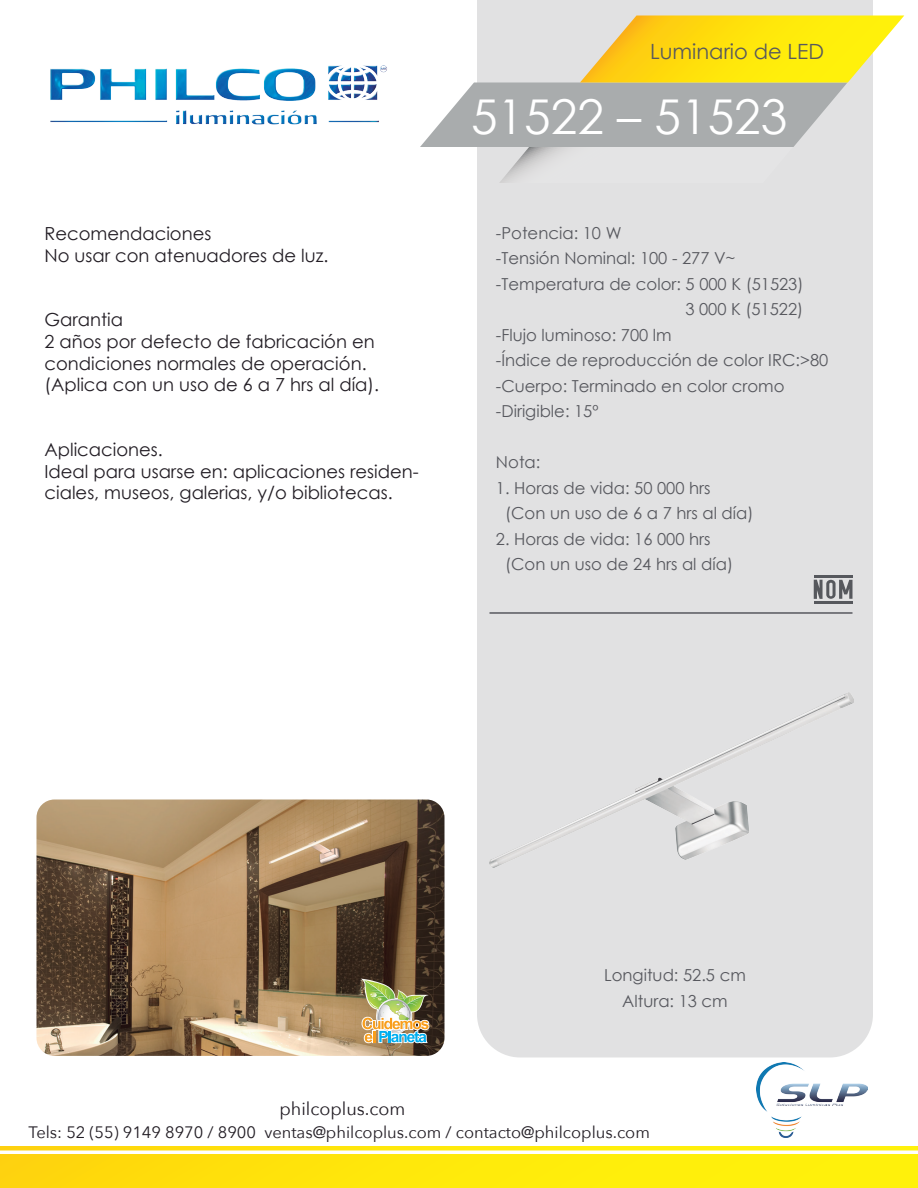
<style>
.page{position:relative;width:918px;height:1188px;background:#fff}
.page>*{position:absolute;margin:0;border:0;box-sizing:border-box;transform-origin:0 0}
.t1{font:48px "Century Gothic";color:#fff}
.t2{font:21px "Century Gothic";color:#57585e}
.t3{font:18px/21.6px "Century Gothic";color:#221d24}
.t4{font:18px "Avenir Next";color:#221d24}
.t5{font:16.5px/25.5px "Century Gothic";color:#57585e}
.t6{font:16.5px "Avenir Next";color:#221d24}
</style>
<div class="page">
<div style="left:477px;top:0;width:396px;height:1058px;background:#e1e1e2"></div>
<svg style="left:420px;top:15px;width:484px;height:168px"></svg>
<svg style="left:0;top:1146px;width:918px;height:42px;background:#fee81f"></svg>
<img style="left:757px;top:1062px;width:110px;height:76px">
<img style="left:50px;top:65px;width:337px;height:60px">
<hr style="left:490px;top:612px;width:363px;height:2px;background:#57585e">
<hr style="left:814px;top:575px;width:39px;height:2px;background:#56585d">
<hr style="left:814px;top:601px;width:39px;height:3px;background:#56585d">
<svg style="left:814px;top:580px;width:38px;height:19px"></svg>
<img style="left:36px;top:800px;width:409px;height:256px">
<img style="left:360px;top:979px;width:71px;height:66px">
<img style="left:490px;top:692px;width:364px;height:176px">
<p class="t2" style="left:650px;top:37px;width:176px">Luminario de LED</p>
<p class="t3" style="left:45px;top:223px;width:285px">Recomendaciones<br>No usar con atenuadores de luz.</p>
<p class="t3" style="left:45px;top:309px;width:336px">Garantia<br>2 años por defecto de fabricación en condiciones normales de operación. (Aplica con un uso de 6 a 7 hrs al día).</p>
<p class="t3" style="left:45px;top:439px;width:376px">Aplicaciones.<br>Ideal para usarse en: aplicaciones residen&shy;ciales, museos, galerias, y/o bibliotecas.</p>
<h1 class="t1" style="left:471px;top:83px;width:318px">51522 – 51523</h1>
<p class="t5" style="left:496px;top:220px;width:127px">-Potencia: 10 W</p>
<p class="t5" style="left:496px;top:246px;width:241px">-Tensión Nominal: 100 - 277 V~</p>
<p class="t5" style="left:496px;top:271px;width:309px">-Temperatura de color: 5 000 K (51523)</p>
<p class="t5" style="left:685px;top:296px;width:119px">3 000 K (51522)</p>
<p class="t5" style="left:496px;top:322px;width:177px">-Flujo luminoso: 700 lm</p>
<p class="t5" style="left:496px;top:347px;width:334px">-Índice de reproducción de color IRC:&gt;80</p>
<p class="t5" style="left:496px;top:373px;width:290px">-Cuerpo: Terminado en color cromo</p>
<p class="t5" style="left:496px;top:398px;width:104px">-Dirigible: 15º</p>
<p class="t5" style="left:496px;top:449px;width:46px">Nota:</p>
<p class="t5" style="left:505px;top:475px;width:250px;text-indent:-9px">1. Horas de vida: 50 000 hrs (Con un uso de 6 a 7 hrs al día)</p>
<p class="t5" style="left:505px;top:526px;width:229px;text-indent:-9px">2. Horas de vida: 16 000 hrs (Con un uso de 24 hrs al día)</p>
<p class="t5" style="left:604px;top:962px;width:143px;text-align:center">Longitud: 52.5 cm<br>Altura: 13 cm</p>
<p class="t4" style="left:280px;top:1093px;width:127px">philcoplus.com</p>
<p class="t6" style="left:28px;top:1118px;width:623px">Tels: 52 (55) 9149 8970 / 8900 ventas@philcoplus.com / contacto@philcoplus.com</p>
</div>
